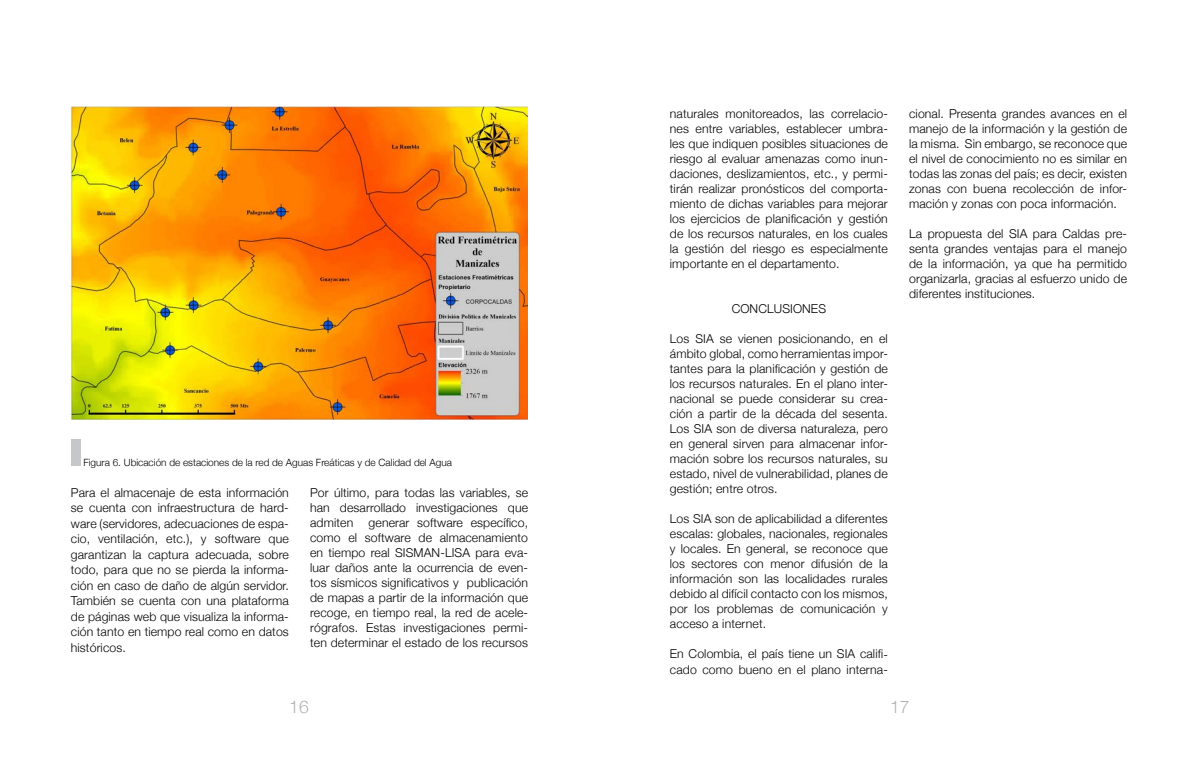
<style>
.page{position:relative;width:1198px;height:780px;background:#fff}
.page>*{position:absolute;margin:0;border:0;box-sizing:border-box;transform-origin:0 0}
.t1{font:300 17.5px "Helvetica Neue";color:#b1b3b4}
.t2{font:300 12.25px/15px "Helvetica Neue";letter-spacing:.01em;color:#000;text-align:justify}
.t3{font:300 10px "Helvetica Neue";color:#000}
</style>
<div class="page">
<img style="left:70px;top:106px;width:457px;height:313px">
<div style="left:71px;top:439px;width:10px;height:27px;background:#c6c7c9"></div>
<p class="t3" style="left:83px;top:454px;width:370px">Figura 6. Ubicación de estaciones de la red de Aguas Freáticas y de Calidad del Agua</p>
<p class="t2" style="left:310px;top:484px;width:219px">Por último, para todas las variables, se han desarrollado investigaciones que admiten generar software específico, como el software de almacenamiento en tiempo real SISMAN-LISA para eva&shy;luar daños ante la ocurrencia de even&shy;tos sísmicos significativos y publicación de mapas a partir de la información que recoge, en tiempo real, la red de acele&shy;rógrafos. Estas investigaciones permi&shy;ten determinar el estado de los recursos</p>
<p class="t2" style="left:71px;top:484px;width:219px;line-height:15.5px">Para el almacenaje de esta información se cuenta con infraestructura de hard&shy;ware (servidores, adecuaciones de espa&shy;cio, ventilación, etc.), y software que garantizan la captura adecuada, sobre todo, para que no se pierda la informa&shy;ción en caso de daño de algún servidor.<br>También se cuenta con una plataforma de páginas web que visualiza la informa&shy;ción tanto en tiempo real como en datos históricos.</p>
<p class="t2" style="left:670px;top:106px;width:219px">naturales monitoreados, las correlacio&shy;nes entre variables, establecer umbra&shy;les que indiquen posibles situaciones de riesgo al evaluar amenazas como inun&shy;daciones, deslizamientos, etc., y permi&shy;tirán realizar pronósticos del comporta&shy;miento de dichas variables para mejorar los ejercicios de planificación y gestión de los recursos naturales, en los cuales la gestión del riesgo es especialmente importante en el departamento.</p>
<p class="t2" style="left:731px;top:301px;width:96px">CONCLUSIONES</p>
<p class="t2" style="left:670px;top:331px;width:219px">Los SIA se vienen posicionando, en el ámbito global, como herramientas impor&shy;tantes para la planificación y gestión de los recursos naturales. En el plano inter&shy;nacional se puede considerar su crea&shy;ción a partir de la década del sesenta.<br>Los SIA son de diversa naturaleza, pero en general sirven para almacenar infor&shy;mación sobre los recursos naturales, su estado, nivel de vulnerabilidad, planes de gestión; entre otros.</p>
<p class="t2" style="left:670px;top:511px;width:219px">Los SIA son de aplicabilidad a diferentes escalas: globales, nacionales, regionales y locales. En general, se reconoce que los sectores con menor difusión de la información son las localidades rurales debido al difícil contacto con los mismos, por los problemas de comunicación y acceso a internet.</p>
<p class="t2" style="left:670px;top:646px;width:219px">En Colombia, el país tiene un SIA califi&shy;cado como bueno en el plano interna-</p>
<p class="t2" style="left:909px;top:106px;width:219px">cional. Presenta grandes avances en el manejo de la información y la gestión de la misma. Sin embargo, se reconoce que el nivel de conocimiento no es similar en todas las zonas del país; es decir, existen zonas con buena recolección de infor&shy;mación y zonas con poca información.</p>
<p class="t2" style="left:909px;top:226px;width:219px">La propuesta del SIA para Caldas pre&shy;senta grandes ventajas para el manejo de la información, ya que ha permitido organizarla, gracias al esfuerzo unido de diferentes instituciones.</p>
<h1 class="t1" style="left:289px;top:692px;width:21px">16</h1>
<h1 class="t1" style="left:890px;top:692px;width:21px">17</h1>
</div>
